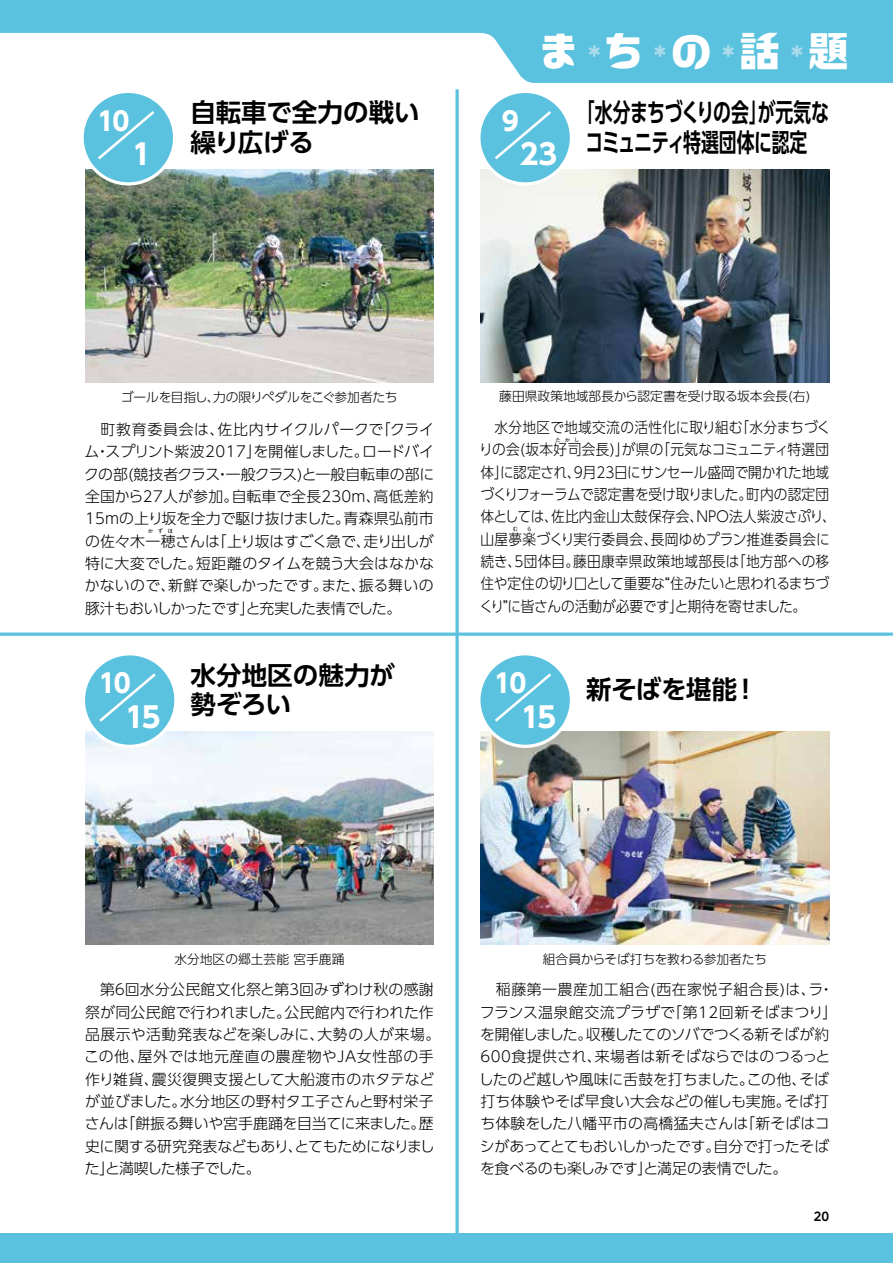
<style>
.page{position:relative;width:893px;height:1263px;background:#fff}
.page>*{position:absolute;margin:0;border:0;box-sizing:border-box;transform-origin:0 0}
.t1{font:41.4px "id kaiyoutai";color:#fff}
.t2{font:700 28.35px "UD Shin Go Pr 6 N";color:#fff}
.t3{font:700 25.65px "UD Shin Go Pr 6 N";color:#fff}
.t4{font:700 25.5px/29.7px "UD Shin Go Pr 6 N De";letter-spacing:-.005em;color:#000}
.t5{font:700 25.5px/29.7px "UD Shin Go Pr 6 N De";letter-spacing:-.005em;color:#000;text-align:center;scale:.7 1}
.t6{font:16.65px "id kaiyoutai";color:#acdcec}
.t7{font:300 14.85px/22.4px "UD Shin Go Pr 6 N";color:#000;text-align:justify}
.t8{font:300 14.85px/22.4px "UD Shin Go Pr 6 N";color:#000;scale:.92 1}
.t9{font:300 14.85px/22.4px "UD Shin Go Pr 6 N";letter-spacing:.025em;color:#000;scale:.92 1}
.t10{font:300 12.75px "UD Shin Go Pro";color:#000}
.t11{font:300 12.75px "UD Shin Go Pro";letter-spacing:-.025em;color:#000}
.t12{font:300 12.75px "UD Shin Go Pro";letter-spacing:-.02em;color:#000}
.t13{font:700 11.7px "UD Shin M Go Pro De";color:#000}
.t14{font:300 5.25px "UD Shin Go Pr 6 N";letter-spacing:.81em;color:#000}
</style>
<div class="page">
<svg style="left:0;top:0;width:893px;height:83px;fill:#5ac2de"></svg>
<div style="left:0;top:1233px;width:893px;height:30px;background:#5ac2de"></div>
<svg style="left:0;top:632px;width:893px;height:4px;background:#7acee4"></svg>
<svg style="left:455px;top:89px;width:4px;height:1144px;background:#7bcde4"></svg>
<img style="left:85px;top:170px;width:349px;height:212px">
<img style="left:480px;top:170px;width:349px;height:212px">
<div style="left:479px;top:91px;width:92px;height:93px;background:#5ac2de;border-radius:50%"></div>
<div style="left:477px;top:90px;width:96px;height:95px;border:3px solid #fff;border-radius:50%"></div>
<svg style="left:495px;top:111px;width:56px;height:49px"></svg>
<img style="left:85px;top:732px;width:349px;height:212px">
<div style="left:83px;top:654px;width:93px;height:92px;background:#5ac2de;border-radius:50%"></div>
<div style="left:82px;top:652px;width:96px;height:96px;border:3px solid #fff;border-radius:50%"></div>
<svg style="left:99px;top:673px;width:57px;height:49px"></svg>
<img style="left:480px;top:732px;width:349px;height:212px">
<div style="left:479px;top:654px;width:92px;height:92px;background:#5ac2de;border-radius:50%"></div>
<div style="left:477px;top:652px;width:96px;height:96px;border:3px solid #fff;border-radius:50%"></div>
<svg style="left:495px;top:673px;width:56px;height:49px"></svg>
<div style="left:82px;top:91px;width:93px;height:93px;background:#5ac2de;border-radius:50%"></div>
<div style="left:81px;top:90px;width:95px;height:95px;border:3px solid #fff;border-radius:50%"></div>
<svg style="left:98px;top:111px;width:57px;height:49px"></svg>
<h3 class="t3" style="left:97px;top:100px;width:34px">10</h3>
<h2 class="t2" style="left:132px;top:131px;width:20px">1</h2>
<h3 class="t4" style="left:190px;top:97px;width:231px">自転車で全力の戦い繰り広げる</h3>
<h3 class="t3" style="left:502px;top:100px;width:18px">9</h3>
<h1 class="t1" style="left:538px;top:30px;width:43px">ま</h1>
<h2 class="t2" style="left:520px;top:131px;width:39px">23</h2>
<h1 class="t1" style="left:603px;top:30px;width:43px">ち</h1>
<p class="t6" style="left:586px;top:43px;width:18px">＊</p>
<h1 class="t1" style="left:739px;top:30px;width:43px">話</h1>
<p class="t6" style="left:652px;top:43px;width:18px">＊</p>
<h1 class="t1" style="left:670px;top:30px;width:43px">の</h1>
<p class="t6" style="left:720px;top:43px;width:18px">＊</p>
<h1 class="t1" style="left:808px;top:30px;width:43px">題</h1>
<p class="t6" style="left:789px;top:43px;width:18px">＊</p>
<h3 class="t5" style="left:577px;top:97px;width:362px">「水分まちづくりの会」が元気なコミュニティ特選団体に認定</h3>
<p class="t11" style="left:121px;top:387px;width:278px">ゴールを目指し、力の限りペダルをこぐ参加者たち</p>
<p class="t7" style="left:84px;top:418px;width:352px">　町教育委員会は、佐比内サイクルパークで「クライム・スプリント紫波2017」を開催しました。ロードバイクの部(競技者クラス・一般クラス)と一般自転車の部に全国から27人が参加。自転車で全長230m、高低差約15mの上り坂を全力で駆け抜けました。青森県弘前市の佐々木一穂さんは「上り坂はすごく急で、走り出しが</p>
<p class="t14" style="left:148px;top:527px;width:27px">かずほ</p>
<p class="t7" style="left:85px;top:552px;width:351px">特に大変でした。短距離のタイムを競う大会はなかなかないので、新鮮で楽しかったです。また、振る舞いの豚汁もおいしかったです」と充実した表情でした。</p>
<h3 class="t3" style="left:99px;top:662px;width:34px">10</h3>
<h2 class="t2" style="left:126px;top:694px;width:36px">15</h2>
<h3 class="t4" style="left:191px;top:659px;width:206px">水分地区の魅力が勢ぞろい</h3>
<p class="t10" style="left:499px;top:386px;width:313px">藤田県政策地域部長から認定書を受け取る坂本会長(右)</p>
<p class="t9" style="left:479px;top:416px;width:383px">　水分地区で地域交流の活性化に取り組む「水分まちづくりの会(坂本好司会長)」が県の「元気なコミュニティ特選団</p>
<p class="t14" style="left:556px;top:435px;width:25px">たかし</p>
<p class="t8" style="left:480px;top:460px;width:388px">体」に認定され、9月23日にサンセール盛岡で開かれた地域づくりフォーラムで認定書を受け取りました。町内の認定団体としては、佐比内金山太鼓保存会、ＮＰＯ法人紫波さぷり、山屋夢楽づくり実行委員会、長岡ゆめプラン推進委員会に</p>
<p class="t14" style="left:513px;top:525px;width:7px">む</p>
<p class="t14" style="left:527px;top:525px;width:7px">ら</p>
<p class="t8" style="left:479px;top:550px;width:382px;text-align:justify">続き、5団体目。藤田康幸県政策地域部長は「地方部への移住や定住の切り口として重要な“住みたいと思われるまちづくり”に皆さんの活動が必要です」と期待を寄せました。</p>
<h3 class="t3" style="left:494px;top:662px;width:34px">10</h3>
<h3 class="t4" style="left:586px;top:674px;width:174px">新そばを堪能！</h3>
<h2 class="t2" style="left:521px;top:694px;width:36px">15</h2>
<p class="t10" style="left:174px;top:949px;width:172px">水分地区の郷土芸能宮手鹿踊</p>
<p class="t7" style="left:84px;top:978px;width:358px;text-align:left">　第６回水分公民館文化祭と第３回みずわけ秋の感謝祭が同公民館で行われました。公民館内で行われた作品展示や活動発表などを楽しみに、大勢の人が来場。この他、屋外では地元産直の農産物やJA女性部の手作り雑貨、震災復興支援として大船渡市のホタテなどが並びました。水分地区の野村タエ子さんと野村栄子さんは「餅振る舞いや宮手鹿踊を目当てに来ました。歴史に関する研究発表などもあり、とてもためになりました」と満喫した様子でした。</p>
<p class="t12" style="left:543px;top:949px;width:226px">組合員からそば打ちを教わる参加者たち</p>
<p class="t7" style="left:479px;top:978px;width:360px;text-align:left">　稲藤第一農産加工組合(西在家悦子組合長)は、ラ・フランス温泉館交流プラザで「第12回新そばまつり」を開催しました。収穫したてのソバでつくる新そばが約<br>600食提供され、来場者は新そばならではのつるっとしたのど越しや風味に舌鼓を打ちました。この他、そば打ち体験やそば早食い大会などの催しも実施。そば打ち体験をした八幡平市の高橋猛夫さんは「新そばはコシがあってとてもおいしかったです。自分で打ったそばを食べるのも楽しみです」と満足の表情でした。</p>
<p class="t13" style="left:814px;top:1207px;width:17px">20</p>
</div>
